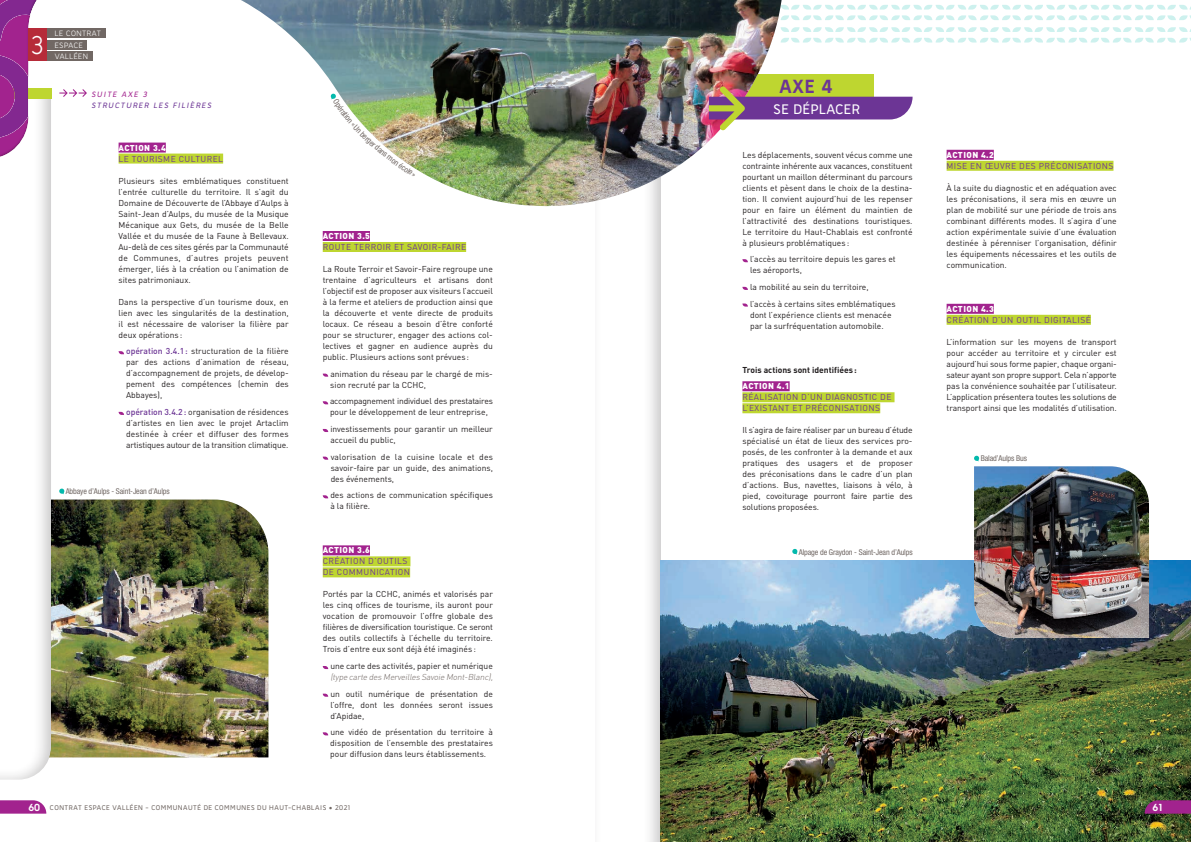
<style>
.page{position:relative;width:1191px;height:842px;background:#fff}
.page>*{position:absolute;margin:0;border:0;box-sizing:border-box;transform-origin:0 0}
.t1{font:30px "FNAC Regular";color:#fff;scale:.9 1}
.t2{font:700 22.3px "FNAC Regular";color:#6c3595}
.t3{font:700 16.2px "FNAC Demi";letter-spacing:.03em;color:#fff}
.t4{font:700 12px "FNAC Regular";color:#fff}
.t5{font:9px "FNAC Regular";letter-spacing:.05em;color:#fff}
.t6{font:italic 700 9px "FNAC Demi";color:#6c3595}
.t7{font:italic 700 9px "FNAC Demi";color:#a2238e}
.t8{font:8.5px/11px "DIN";color:#231f20;text-align:justify}
.t9{font:8.5px/11px "DIN";letter-spacing:.05em;color:#6c3595}
.t10{font:8.5px/11px "DIN";letter-spacing:-.02em;color:#231f20}
.t11{font:900 8.5px "DIN";letter-spacing:.05em;color:#fff}
.t12{font:italic 300 8.5px "DIN";color:#716864}
.t13{font:700 8.5px "DIN";color:#231f20}
.t14{font:condensed 8px "Helvetica Neue LT Std";letter-spacing:-.015em;color:#716864}
.t15{font:700 8px "FNAC Demi";letter-spacing:.065em;color:#716864}
.s1{font-weight:500;color:#6c3595}
.s2{font-family:"FNAC Regular";font-size:12px;color:#fff}
</style>
<div class="page">
<div style="left:595px;top:142px;width:66px;height:700px;background:#231f20;opacity:.25"></div>
<img style="left:51px;top:500px;width:217px;height:257px">
<img style="left:660px;top:560px;width:531px;height:282px">
<svg style="left:59px;top:89px;width:28px;height:8px"></svg>
<svg style="left:0;top:800px;width:46px;height:14px"></svg>
<svg style="left:1144px;top:800px;width:47px;height:14px"></svg>
<svg style="left:0;top:159px;width:51px;height:621px"></svg>
<div style="left:0;top:0;width:52px;height:159px;background:#231f20;opacity:.3"></div>
<div style="left:46px;top:28px;width:59px;height:10px;background:#716864"></div>
<div style="left:46px;top:51px;width:47px;height:10px;background:#716864"></div>
<div style="left:46px;top:40px;width:41px;height:10px;background:#716864"></div>
<div style="left:28px;top:28px;width:18px;height:33px;background:#b62b39"></div>
<div style="left:323px;top:231px;width:47px;height:10px;background:#a2238e"></div>
<div style="left:323px;top:242px;width:143px;height:10px;background:#bed630"></div>
<div style="left:323px;top:545px;width:47px;height:10px;background:#a2238e"></div>
<div style="left:323px;top:556px;width:87px;height:10px;background:#bed630"></div>
<div style="left:323px;top:567px;width:87px;height:10px;background:#bed630"></div>
<svg style="left:323px;top:374px;width:5px;height:3px"></svg>
<svg style="left:323px;top:401px;width:5px;height:3px"></svg>
<svg style="left:323px;top:429px;width:5px;height:3px"></svg>
<svg style="left:323px;top:457px;width:5px;height:3px"></svg>
<svg style="left:323px;top:495px;width:5px;height:3px"></svg>
<svg style="left:323px;top:666px;width:5px;height:3px"></svg>
<svg style="left:323px;top:694px;width:5px;height:3px"></svg>
<svg style="left:323px;top:732px;width:5px;height:3px"></svg>
<div style="left:119px;top:143px;width:47px;height:10px;background:#a2238e"></div>
<div style="left:119px;top:154px;width:104px;height:10px;background:#bed630"></div>
<svg style="left:119px;top:351px;width:5px;height:3px"></svg>
<svg style="left:119px;top:412px;width:5px;height:3px"></svg>
<svg style="left:784px;top:5px;width:407px;height:15px"></svg>
<svg style="left:784px;top:27px;width:407px;height:5px"></svg>
<svg style="left:784px;top:38px;width:407px;height:5px"></svg>
<div style="left:738px;top:74px;width:136px;height:23px;background:#bed630"></div>
<img style="left:241px;top:0;width:540px;height:240px">
<div style="left:742px;top:381px;width:47px;height:10px;background:#a2238e"></div>
<div style="left:742px;top:392px;width:152px;height:10px;background:#bed630"></div>
<div style="left:742px;top:403px;width:138px;height:10px;background:#bed630"></div>
<svg style="left:742px;top:259px;width:6px;height:3px"></svg>
<svg style="left:742px;top:287px;width:6px;height:3px"></svg>
<svg style="left:742px;top:303px;width:6px;height:4px"></svg>
<div style="left:946px;top:150px;width:47px;height:10px;background:#a2238e"></div>
<div style="left:946px;top:161px;width:167px;height:10px;background:#bed630"></div>
<div style="left:946px;top:304px;width:47px;height:10px;background:#a2238e"></div>
<div style="left:946px;top:315px;width:144px;height:10px;background:#bed630"></div>
<svg style="left:709px;top:86px;width:203px;height:45px"></svg>
<svg style="left:792px;top:549px;width:5px;height:5px"></svg>
<img style="left:974px;top:456px;width:175px;height:182px">
<svg style="left:59px;top:489px;width:6px;height:5px"></svg>
<img style="left:330px;top:94px;width:85px;height:82px">
<p class="t5" style="left:55px;top:29px;width:48px">LE CONTRAT</p>
<p class="t5" style="left:55px;top:52px;width:35px">VALLÉEN</p>
<h1 class="t1" style="left:31px;top:31px;width:15px">3</h1>
<p class="t5" style="left:55px;top:41px;width:29px">ESPACE</p>
<p class="t7" style="left:91px;top:90px;width:58px">SUITE AXE 3</p>
<p class="t6" style="left:91px;top:101px;width:123px">STRUCTURER LES FILIÈRES</p>
<p class="t11" style="left:119px;top:142px;width:49px">ACTION 3.4</p>
<p class="t9" style="left:119px;top:153px;width:106px">LE TOURISME CULTUREL</p>
<p class="t8" style="left:119px;top:175px;width:172px">Plusieurs sites emblématiques constituent l’entrée culturelle du territoire. Il s’agit du Domaine de Découverte de l’Abbaye d’Aulps à Saint-Jean d’Aulps, du musée de la Musique Mécanique aux Gets, du musée de la Belle Vallée et du musée de la Faune à Bellevaux.<br>Au-delà de ces sites gérés par la Communauté de Communes, d’autres projets peuvent émerger, liés à la création ou l’animation de sites patrimoniaux.</p>
<p class="t8" style="left:119px;top:296px;width:172px">Dans la perspective d’un tourisme doux, en lien avec les singularités de la destination, il est nécessaire de valoriser la filière par deux opérations:</p>
<p class="t8" style="left:126px;top:345px;width:164px"><span class="s1">opération 3.4.1:</span> structuration de la filière par des actions d’animation de réseau, d’accompagnement de projets, de dévelop&shy;pement des compétences (chemin des Abbayes),</p>
<p class="t8" style="left:126px;top:406px;width:164px"><span class="s1">opération 3.4.2:</span> organisation de résidences d’artistes en lien avec le projet Artaclim destinée à créer et diffuser des formes artistiques autour de la transition climatique.</p>
<p class="t14" style="left:66px;top:487px;width:106px">Abbaye d’Aulps - Saint-Jean d’Aulps</p>
<p class="t11" style="left:323px;top:230px;width:49px">ACTION 3.5</p>
<p class="t9" style="left:323px;top:241px;width:145px">ROUTE TERROIR ET SAVOIR-FAIRE</p>
<p class="t8" style="left:323px;top:263px;width:172px">La Route Terroir et Savoir-Faire regroupe une trentaine d’agriculteurs et artisans dont l’objectif est de proposer aux visiteurs l’accueil à la ferme et ateliers de production ainsi que la découverte et vente directe de produits locaux. Ce réseau a besoin d’être conforté pour se structurer, engager des actions col&shy;lectives et gagner en audience auprès du public. Plusieurs actions sont prévues:</p>
<p class="t8" style="left:330px;top:368px;width:164px">animation du réseau par le chargé de mis&shy;sion recruté par la CCHC,</p>
<p class="t10" style="left:330px;top:396px;width:164px">accompagnement individuel des prestataires pour le développement de leur entreprise,</p>
<p class="t8" style="left:330px;top:423px;width:164px">investissements pour garantir un meilleur accueil du public,</p>
<p class="t8" style="left:331px;top:451px;width:164px">valorisation de la cuisine locale et des savoir-faire par un guide, des animations, des événements,</p>
<p class="t8" style="left:330px;top:490px;width:164px">des actions de communication spécifiques à la filière.</p>
<p class="t11" style="left:323px;top:545px;width:49px">ACTION 3.6</p>
<p class="t9" style="left:323px;top:556px;width:89px">CRÉATION D’OUTILS<br>DE COMMUNICATION</p>
<p class="t8" style="left:323px;top:589px;width:172px">Portés par la CCHC, animés et valorisés par les cinq offices de tourisme, ils auront pour vocation de promouvoir l’offre globale des filières de diversification touristique. Ce seront des outils collectifs à l’échelle du territoire.<br>Trois d’entre eux sont déjà été imaginés:</p>
<p class="t8" style="left:330px;top:660px;width:164px">une carte des activités, papier et numérique</p>
<p class="t12" style="left:330px;top:672px;width:166px">(type carte des Merveilles Savoie Mont-Blanc),</p>
<p class="t8" style="left:330px;top:688px;width:164px">un outil numérique de présentation de l’offre, dont les données seront issues d’Apidae,</p>
<p class="t8" style="left:330px;top:727px;width:164px">une vidéo de présentation du territoire à disposition de l’ensemble des prestataires pour diffusion dans leurs établissements.</p>
<h2 class="t2" style="left:779px;top:76px;width:54px">AXE 4</h2>
<h3 class="t3" style="left:773px;top:101px;width:88px">SE DÉPLACER</h3>
<p class="t8" style="left:742px;top:149px;width:172px">Les déplacements, souvent vécus comme une contrainte inhérente aux vacances, constituent pourtant un maillon déterminant du parcours clients et pèsent dans le choix de la destina&shy;tion. Il convient aujourd’hui de les repenser pour en faire un élément du maintien de l’attractivité des destinations touristiques.<br>Le territoire du Haut-Chablais est confronté à plusieurs problématiques :</p>
<p class="t8" style="left:750px;top:253px;width:147px">l’accès au territoire depuis les gares et les aéroports,</p>
<p class="t8" style="left:750px;top:278px;width:147px;line-height:16.7px">la mobilité au sein du territoire, l’accès à certains sites emblématiques</p>
<p class="t8" style="left:750px;top:309px;width:143px">dont l’expérience clients est menacée par la surfréquentation automobile.</p>
<p class="t13" style="left:742px;top:364px;width:116px">Trois actions sont identifiées:</p>
<p class="t11" style="left:742px;top:380px;width:49px">ACTION 4.1</p>
<p class="t9" style="left:742px;top:391px;width:151px">RÉALISATION D’UN DIAGNOSTIC DE<br>L’EXISTANT ET PRÉCONISATIONS</p>
<p class="t8" style="left:742px;top:424px;width:172px">Il s’agira de faire réaliser par un bureau d’étude spécialisé un état de lieux des services pro&shy;posés, de les confronter à la demande et aux pratiques des usagers et de proposer des préconisations dans le cadre d’un plan d’actions. Bus, navettes, liaisons à vélo, à pied, covoiturage pourront faire partie des solutions proposées.</p>
<p class="t14" style="left:798px;top:547px;width:115px">Alpage de Graydon - Saint-Jean d’Aulps</p>
<p class="t11" style="left:946px;top:149px;width:49px">ACTION 4.2</p>
<p class="t9" style="left:946px;top:160px;width:168px">MISE EN ŒUVRE DES PRÉCONISATIONS</p>
<p class="t8" style="left:946px;top:182px;width:172px">À la suite du diagnostic et en adéquation avec les préconisations, il sera mis en œuvre un plan de mobilité sur une période de trois ans combinant différents modes. Il s’agira d’une action expérimentale suivie d’une évaluation destinée à pérenniser l’organisation, définir les équipements nécessaires et les outils de communication.</p>
<p class="t11" style="left:946px;top:303px;width:49px">ACTION 4.3</p>
<p class="t9" style="left:946px;top:314px;width:146px">CRÉATION D’UN OUTIL DIGITALISÉ</p>
<p class="t8" style="left:946px;top:336px;width:172px">L’information sur les moyens de transport pour accéder au territoire et y circuler est aujourd’hui sous forme papier, chaque organi&shy;sateur ayant son propre support. Cela n’apporte pas la convénience souhaitée par l’utilisateur.<br>L’application présentera toutes les solutions de transport ainsi que les modalités d’utilisation.</p>
<p class="t14" style="left:980px;top:454px;width:48px">Balad’Aulps Bus</p>
<p class="t15" style="left:28px;top:804px;width:323px"><span class="s2">60</span> CONTRAT ESPACE VALLÉEN - COMMUNAUTÉ DE COMMUNES DU HAUT-CHABLAIS • 2021</p>
<h3 class="t4" style="left:1152px;top:801px;width:12px">61</h3>
</div>
